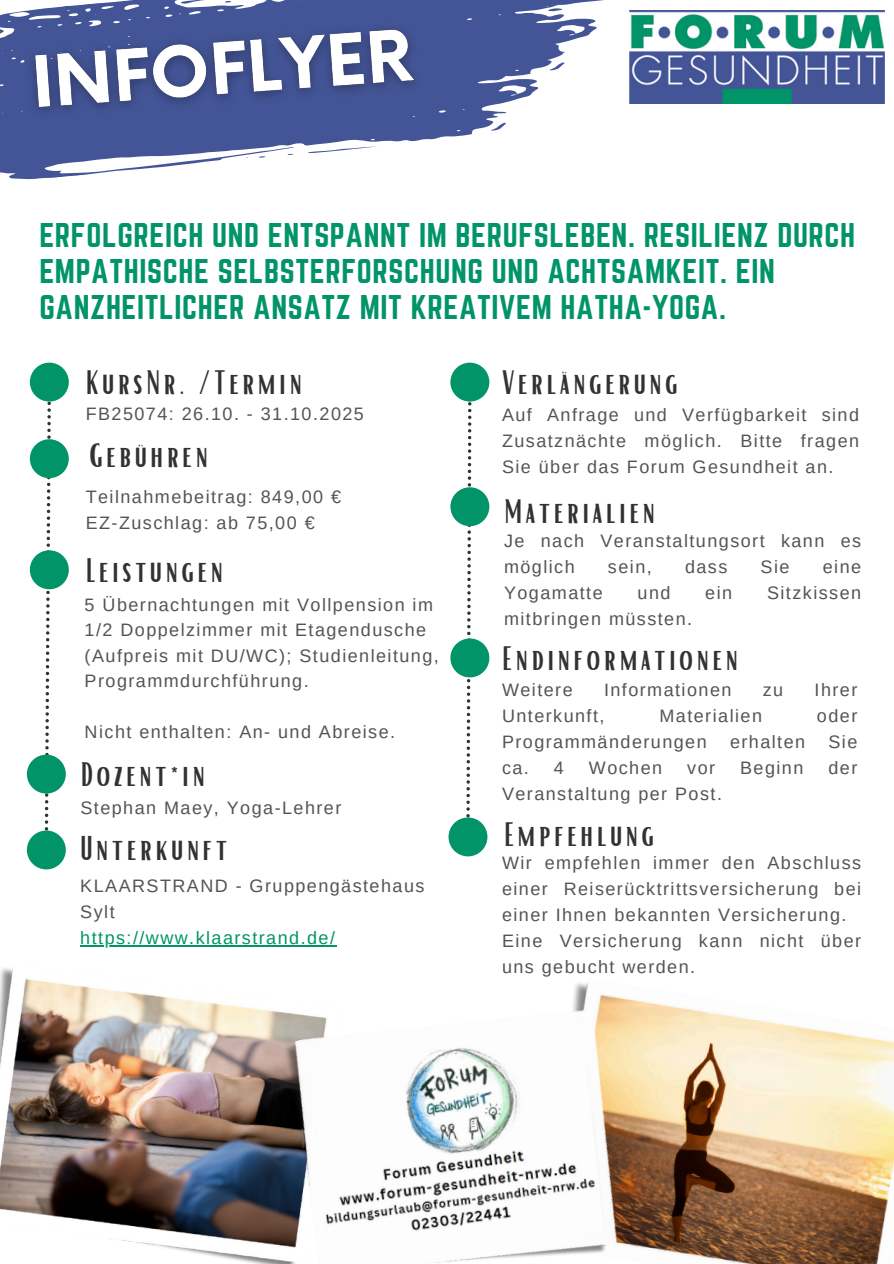
<style>
.page{position:relative;width:894px;height:1264px;background:#fff}
.page>*{position:absolute;margin:0;border:0;box-sizing:border-box;transform-origin:0 0}
.t1{font:33px "Bright";letter-spacing:.1em;color:#323232}
.t2{font:30px/36px "Norwester";letter-spacing:.02em;color:#009468}
.t3{font:18px/25.8px "Arimo";letter-spacing:.08em;color:#545454}
.t4{font:18px "Arimo";letter-spacing:.08em;color:#009468}
</style>
<div class="page">
<svg style="left:5px;top:0;width:599px;height:41px;fill:#445597"></svg>
<svg style="left:547px;top:7px;width:15px;height:5px"></svg>
<svg style="left:180px;top:0;width:31px;height:4px"></svg>
<svg style="left:224px;top:1px;width:7px;height:2px"></svg>
<svg style="left:0;top:14px;width:570px;height:166px;fill:#445597"></svg>
<svg style="left:308px;top:146px;width:70px;height:8px"></svg>
<svg style="left:490px;top:123px;width:16px;height:8px"></svg>
<svg style="left:489px;top:68px;width:15px;height:4px"></svg>
<svg style="left:259px;top:156px;width:6px;height:2px"></svg>
<svg style="left:433px;top:33px;width:7px;height:4px"></svg>
<svg style="left:451px;top:31px;width:6px;height:2px"></svg>
<svg style="left:450px;top:362px;width:39px;height:39px"></svg>
<div style="left:27px;top:830px;width:39px;height:39px;background:#009468;border-radius:50%"></div>
<div style="left:448px;top:817px;width:39px;height:39px;background:#009468;border-radius:50%"></div>
<svg style="left:30px;top:362px;width:39px;height:39px"></svg>
<div style="left:27px;top:754px;width:39px;height:39px;background:#009468;border-radius:50%"></div>
<svg style="left:30px;top:367px;width:39px;height:494px"></svg>
<img style="left:629px;top:10px;width:255px;height:94px">
<svg style="left:450px;top:367px;width:39px;height:481px"></svg>
<img style="left:645px;top:1001px;width:248px;height:262px">
<img style="left:0;top:968px;width:265px;height:295px">
<img style="left:265px;top:983px;width:380px;height:280px">
<img style="left:17px;top:12px;width:416px;height:118px">
<hr style="left:80px;top:945px;width:256px;height:1px;background:#009468">
<p class="t2" style="left:39px;top:217px;width:817px">ERFOLGREICH UND ENTSPANNT IM BERUFSLEBEN. RESILIENZ DURCH<br>EMPATHISCHE SELBSTERFORSCHUNG UND ACHTSAMKEIT. EIN<br>GANZHEITLICHER ANSATZ MIT KREATIVEM HATHA-YOGA.</p>
<h3 class="t1" style="left:86px;top:361px;width:218px">KursNr. /Termin</h3>
<p class="t3" style="left:86px;top:401px;width:280px">FB25074: 26.10. - 31.10.2025</p>
<p class="t1" style="left:89px;top:434px;width:120px">Gebühren</p>
<h3 class="t3" style="left:86px;top:484px;width:257px">Teilnahmebeitrag: 849,00 €</h3>
<p class="t3" style="left:86px;top:510px;width:230px">EZ-Zuschlag: ab 75,00 €</p>
<p class="t1" style="left:86px;top:549px;width:139px">Leistungen</p>
<p class="t3" style="left:85px;top:591px;width:355px">5 Übernachtungen mit Vollpension im 1/2 Doppelzimmer mit Etagendusche (Aufpreis mit DU/WC); Studienleitung, Programmdurchführung.</p>
<p class="t3" style="left:85px;top:719px;width:312px">Nicht enthalten: An- und Abreise.</p>
<p class="t1" style="left:80px;top:752px;width:126px">Dozent*in</p>
<h3 class="t3" style="left:80px;top:794px;width:262px">Stephan Maey, Yoga-Lehrer</h3>
<h3 class="t1" style="left:80px;top:827px;width:148px">Unterkunft</h3>
<p class="t3" style="left:80px;top:873px;width:345px">KLAARSTRAND - Gruppengästehaus<br>Sylt</p>
<p class="t4" style="left:80px;top:927px;width:256px">https://www.klaarstrand.de/</p>
<p class="t1" style="left:502px;top:361px;width:177px">Verlängerung</p>
<h3 class="t3" style="left:502px;top:402px;width:358px;text-align:justify">Auf Anfrage und Verfügbarkeit sind Zusatznächte möglich. Bitte fragen Sie über das Forum Gesundheit an.</h3>
<p class="t1" style="left:504px;top:490px;width:153px">Materialien</p>
<h3 class="t3" style="left:504px;top:528px;width:358px">Je nach Veranstaltungsort kann es möglich</h3>
<h3 class="t3" style="left:607px;top:554px;width:45px">sein,</h3>
<h3 class="t3" style="left:684px;top:554px;width:44px">dass</h3>
<h3 class="t3" style="left:760px;top:554px;width:30px">Sie</h3>
<h3 class="t3" style="left:822px;top:554px;width:40px">eine</h3>
<h3 class="t3" style="left:504px;top:580px;width:100px">Yogamatte</h3>
<h3 class="t3" style="left:637px;top:580px;width:34px">und</h3>
<h3 class="t3" style="left:705px;top:580px;width:28px">ein</h3>
<h3 class="t3" style="left:766px;top:580px;width:95px">Sitzkissen</h3>
<h3 class="t3" style="left:504px;top:606px;width:189px">mitbringen müssten.</h3>
<h3 class="t1" style="left:502px;top:637px;width:237px">Endinformationen</h3>
<h4 class="t3" style="left:502px;top:677px;width:72px">Weitere</h4>
<h4 class="t3" style="left:604px;top:677px;width:129px">Informationen</h4>
<h4 class="t3" style="left:762px;top:677px;width:22px">zu</h4>
<h4 class="t3" style="left:814px;top:677px;width:44px">Ihrer</h4>
<h4 class="t3" style="left:502px;top:703px;width:104px">Unterkunft,</h4>
<h4 class="t3" style="left:659px;top:703px;width:104px">Materialien</h4>
<h4 class="t3" style="left:816px;top:703px;width:42px">oder</h4>
<h4 class="t3" style="left:502px;top:729px;width:206px">Programmänderungen</h4>
<h4 class="t3" style="left:729px;top:729px;width:77px">erhalten</h4>
<h4 class="t3" style="left:828px;top:729px;width:30px">Sie</h4>
<h4 class="t3" style="left:502px;top:754px;width:63px">ca. 4</h4>
<h4 class="t3" style="left:588px;top:754px;width:75px">Wochen</h4>
<h4 class="t3" style="left:687px;top:754px;width:29px">vor</h4>
<h4 class="t3" style="left:740px;top:754px;width:65px">Beginn</h4>
<h4 class="t3" style="left:828px;top:754px;width:30px">der</h4>
<h4 class="t3" style="left:502px;top:780px;width:221px">Veranstaltung per Post.</h4>
<p class="t1" style="left:504px;top:813px;width:152px">Empfehlung</p>
<p class="t3" style="left:502px;top:850px;width:360px;text-align:justify">Wir empfehlen immer den Abschluss einer Reiserücktrittsversicherung bei einer Ihnen bekannten Versicherung.</p>
<p class="t3" style="left:502px;top:927px;width:360px">Eine Versicherung kann nicht über uns gebucht werden.</p>
</div>
